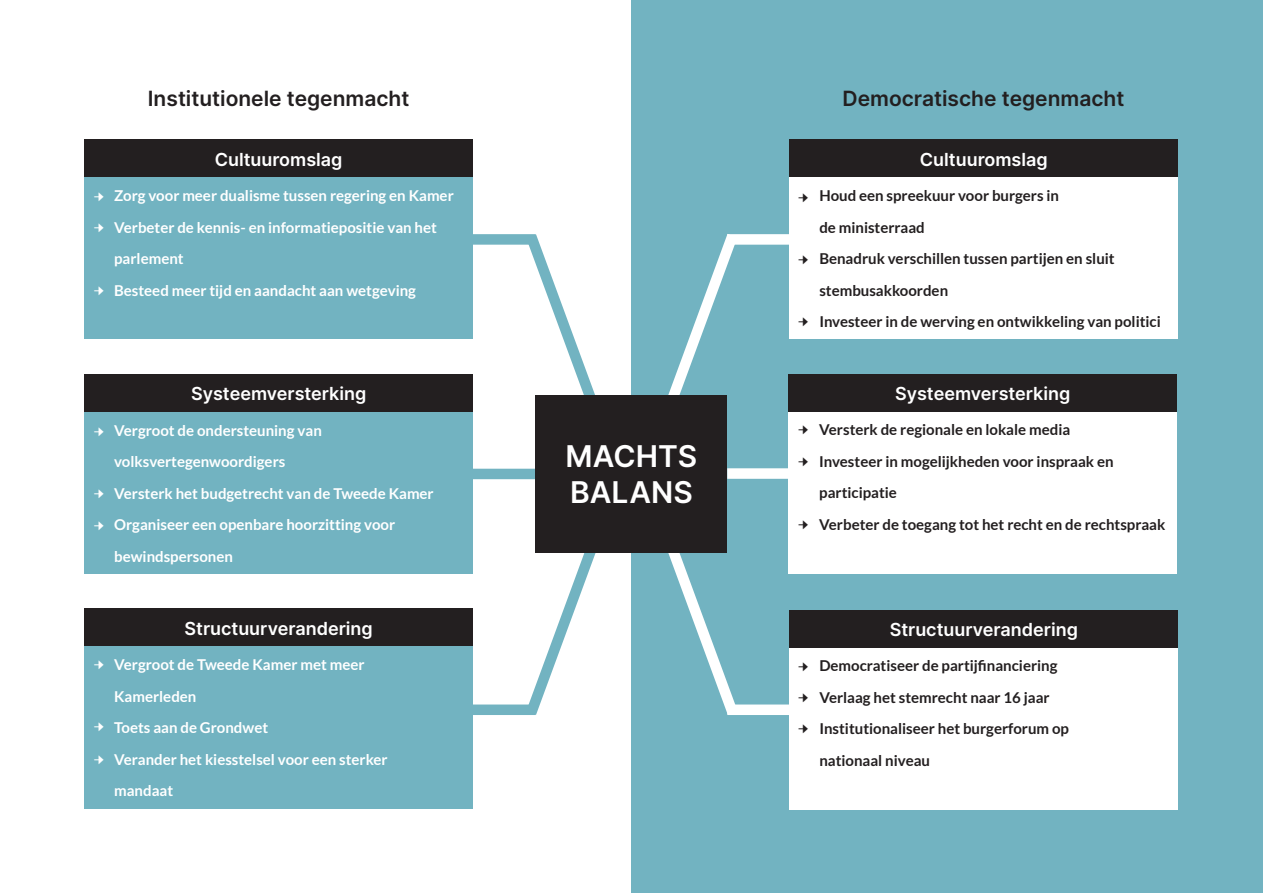
<style>
.page{position:relative;width:1263px;height:893px;background:#fff}
.page>*{position:absolute;margin:0;border:0;box-sizing:border-box;transform-origin:0 0}
.t1{font:600 30px "Inter";color:#fff}
.t2{font:600 21px "Inter";color:#231f20}
.t3{font:600 18px "Inter";color:#fff}
.t4{font:16.5px "Minion Pro";color:#fff}
.t5{font:16.5px "Minion Pro";color:#231f20}
.t6{font:700 15px "Lato";color:#231f20}
.t7{font:700 15px "Lato";color:#fff}
</style>
<div class="page">
<div style="left:631px;top:0;width:632px;height:893px;background:#72b3c1"></div>
<svg style="left:529px;top:234px;width:66px;height:182px"></svg>
<div style="left:85px;top:139px;width:388px;height:200px;background:#72b3c1"></div>
<div style="left:85px;top:139px;width:388px;height:38px;background:#231f20"></div>
<div style="left:85px;top:374px;width:388px;height:200px;background:#72b3c1"></div>
<div style="left:85px;top:374px;width:388px;height:38px;background:#231f20"></div>
<div style="left:85px;top:609px;width:388px;height:199px;background:#72b3c1"></div>
<div style="left:85px;top:609px;width:388px;height:37px;background:#231f20"></div>
<div style="left:790px;top:139px;width:388px;height:200px;background:#fff"></div>
<div style="left:790px;top:139px;width:388px;height:38px;background:#231f20"></div>
<div style="left:788px;top:374px;width:389px;height:199px;background:#fff"></div>
<div style="left:788px;top:374px;width:389px;height:37px;background:#231f20"></div>
<div style="left:790px;top:610px;width:388px;height:200px;background:#fff"></div>
<div style="left:790px;top:610px;width:388px;height:38px;background:#231f20"></div>
<div style="left:473px;top:469px;width:63px;height:10px;background:#72b3c1"></div>
<div style="left:727px;top:468px;width:63px;height:11px;background:#fff"></div>
<div style="left:727px;top:234px;width:63px;height:11px;background:#fff"></div>
<div style="left:727px;top:704px;width:63px;height:11px;background:#fff"></div>
<div style="left:473px;top:234px;width:63px;height:11px;background:#72b3c1"></div>
<div style="left:473px;top:704px;width:63px;height:11px;background:#72b3c1"></div>
<svg style="left:518px;top:533px;width:78px;height:182px"></svg>
<svg style="left:668px;top:234px;width:78px;height:161px"></svg>
<svg style="left:668px;top:553px;width:78px;height:162px"></svg>
<div style="left:536px;top:395px;width:191px;height:158px;background:#231f20"></div>
<p class="t2" style="left:148px;top:84px;width:263px">Institutionele tegenmacht</p>
<p class="t2" style="left:842px;top:84px;width:283px">Democratische tegenmacht</p>
<p class="t4" style="left:94px;top:185px;width:12px">→</p>
<p class="t4" style="left:94px;top:216px;width:12px">→</p>
<p class="t4" style="left:94px;top:279px;width:12px">→</p>
<p class="t3" style="left:215px;top:146px;width:129px">Cultuuromslag</p>
<p class="t7" style="left:114px;top:187px;width:341px">Zorg voor meer dualisme tussen regering en Kamer</p>
<p class="t7" style="left:114px;top:218px;width:324px">Verbeter de kennis- en informatiepositie van het</p>
<p class="t7" style="left:114px;top:250px;width:71px">parlement</p>
<p class="t7" style="left:114px;top:281px;width:303px">Besteed meer tijd en aandacht aan wetgeving</p>
<p class="t5" style="left:798px;top:186px;width:12px">→</p>
<p class="t5" style="left:798px;top:248px;width:12px">→</p>
<p class="t5" style="left:798px;top:310px;width:12px">→</p>
<p class="t3" style="left:920px;top:146px;width:129px">Cultuuromslag</p>
<p class="t6" style="left:819px;top:187px;width:241px">Houd een spreekuur voor burgers in</p>
<p class="t6" style="left:819px;top:218px;width:107px">de ministerraad</p>
<p class="t6" style="left:819px;top:250px;width:297px">Benadruk verschillen tussen partijen en sluit</p>
<p class="t6" style="left:819px;top:281px;width:130px">stembusakkoorden</p>
<p class="t6" style="left:819px;top:313px;width:343px">Investeer in de werving en ontwikkeling van politici</p>
<p class="t4" style="left:94px;top:419px;width:12px">→</p>
<p class="t4" style="left:94px;top:482px;width:12px">→</p>
<p class="t4" style="left:94px;top:514px;width:12px">→</p>
<p class="t3" style="left:191px;top:381px;width:177px">Systeemversterking</p>
<p class="t7" style="left:114px;top:421px;width:209px">Vergroot de ondersteuning van</p>
<p class="t7" style="left:114px;top:453px;width:173px">volksvertegenwoordigers</p>
<p class="t7" style="left:114px;top:484px;width:321px">Versterk het budgetrecht van de Tweede Kamer</p>
<p class="t7" style="left:114px;top:516px;width:282px">Organiseer een openbare hoorzitting voor</p>
<p class="t7" style="left:114px;top:547px;width:120px">bewindspersonen</p>
<p class="t1" style="left:566px;top:434px;width:133px">MACHTS</p>
<p class="t1" style="left:570px;top:470px;width:124px">BALANS</p>
<p class="t5" style="left:798px;top:418px;width:12px">→</p>
<p class="t5" style="left:798px;top:449px;width:12px">→</p>
<p class="t5" style="left:798px;top:513px;width:12px">→</p>
<p class="t3" style="left:895px;top:380px;width:177px">Systeemversterking</p>
<p class="t6" style="left:819px;top:421px;width:252px">Versterk de regionale en lokale media</p>
<p class="t6" style="left:819px;top:453px;width:296px">Investeer in mogelijkheden voor inspraak en</p>
<p class="t6" style="left:819px;top:484px;width:79px">participatie</p>
<p class="t6" style="left:819px;top:516px;width:348px">Verbeter de toegang tot het recht en de rechtspraak</p>
<p class="t4" style="left:94px;top:653px;width:12px">→</p>
<p class="t4" style="left:94px;top:715px;width:12px">→</p>
<p class="t4" style="left:94px;top:747px;width:12px">→</p>
<p class="t3" style="left:184px;top:615px;width:190px">Structuurverandering</p>
<p class="t7" style="left:114px;top:656px;width:252px">Vergroot de Tweede Kamer met meer</p>
<p class="t7" style="left:114px;top:688px;width:84px">Kamerleden</p>
<p class="t7" style="left:114px;top:719px;width:155px">Toets aan de Grondwet</p>
<p class="t7" style="left:114px;top:751px;width:275px">Verander het kiesstelsel voor een sterker</p>
<p class="t7" style="left:114px;top:782px;width:61px">mandaat</p>
<p class="t5" style="left:798px;top:654px;width:12px">→</p>
<p class="t5" style="left:798px;top:685px;width:12px">→</p>
<p class="t5" style="left:798px;top:717px;width:12px">→</p>
<p class="t3" style="left:890px;top:616px;width:190px">Structuurverandering</p>
<p class="t6" style="left:819px;top:657px;width:240px">Democratiseer de partijfinanciering</p>
<p class="t6" style="left:819px;top:689px;width:232px">Verlaag het stemrecht naar 16 jaar</p>
<p class="t6" style="left:819px;top:720px;width:251px">Institutionaliseer het burgerforum op</p>
<p class="t6" style="left:819px;top:752px;width:112px">nationaal niveau</p>
</div>
